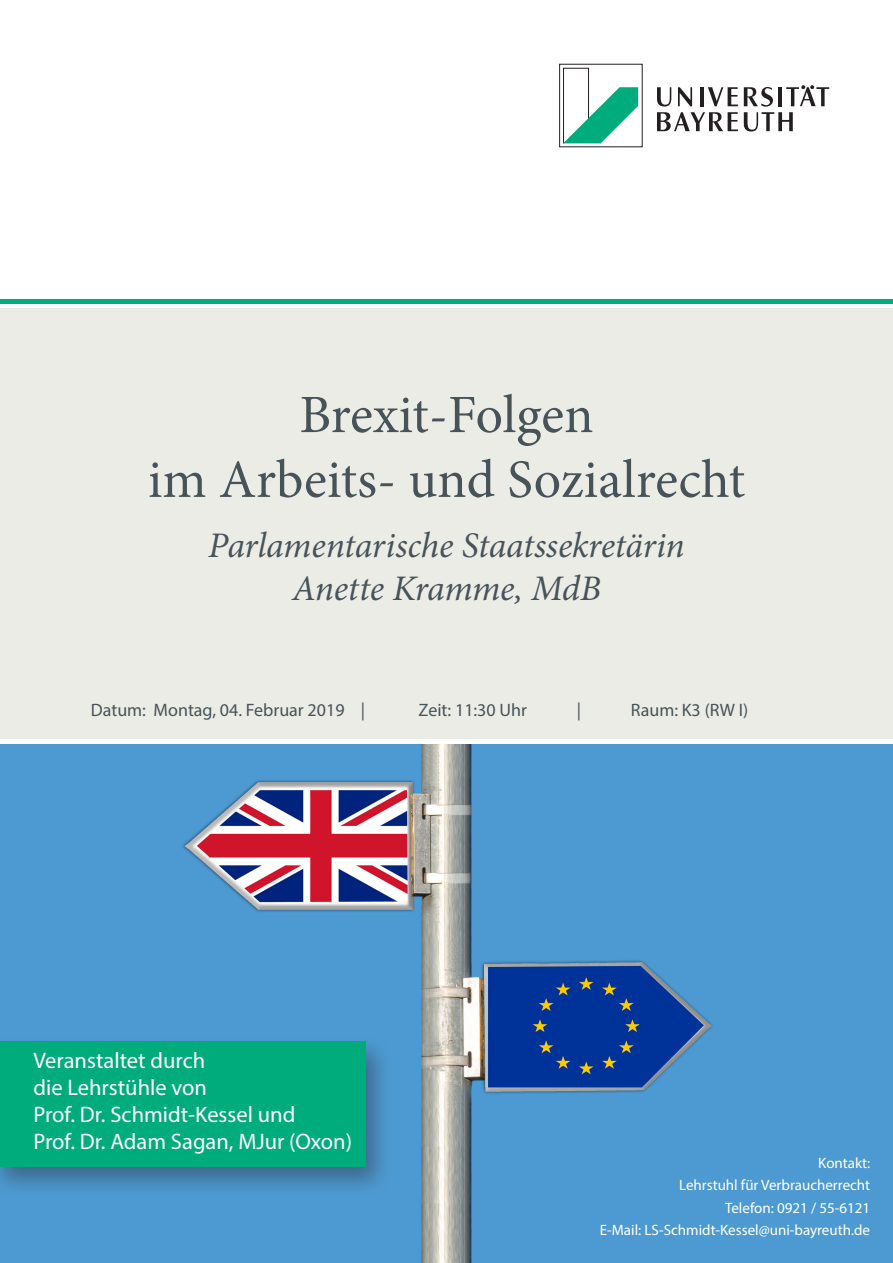
<style>
.page{position:relative;width:893px;height:1263px;background:#fff}
.page>*{position:absolute;margin:0;border:0;box-sizing:border-box;transform-origin:0 0}
.A2-Standard{font:54px "Minion Pro";color:#475359}
.A2-Standard-2{font:italic 36px "Minion Pro";letter-spacing:-.01em;color:#475359}
.t1{font:22.5px "Myriad Pro";color:#fff}
.A2-Standard-3{font:18px "Myriad Pro";color:#475359}
.t2{font:15px "Myriad Pro";color:#fff}
</style>
<div class="page">
<div style="left:0;top:308px;width:893px;height:523px;background:#ecece7"></div>
<svg style="left:563px;top:67px;width:75px;height:77px"></svg>
<svg style="left:657px;top:87px;width:81px;height:44px"></svg>
<svg style="left:744px;top:85px;width:85px;height:47px"></svg>
<hr style="left:0;top:300px;width:893px;height:4px;background:#00ac7c">
<img style="left:0;top:744px;width:893px;height:519px">
<div style="left:0;top:1034px;width:393px;height:164px;background:#231f20;opacity:.4"></div>
<div style="left:0;top:1041px;width:366px;height:125px;background:#00ac7c"></div>
<div style="left:0;top:739px;width:893px;height:5px;background:#fff"></div>
<p class="A2-Standard" style="left:299px;top:379px;width:296px">Brexit-Folgen</p>
<p class="A2-Standard" style="left:148px;top:443px;width:599px">im Arbeits- und Sozialrecht</p>
<p class="A2-Standard-2" style="left:208px;top:521px;width:478px">Parlamentarische Staatssekretärin</p>
<p class="A2-Standard-2" style="left:292px;top:564px;width:310px">Anette Kramme, MdB</p>
<p class="A2-Standard-3" style="left:91px;top:698px;width:276px">Datum: Montag, 04. Februar 2019 |</p>
<p class="A2-Standard-3" style="left:419px;top:698px;width:110px">Zeit: 11:30 Uhr</p>
<p class="A2-Standard-3" style="left:577px;top:698px;width:6px">|</p>
<p class="A2-Standard-3" style="left:631px;top:698px;width:119px">Raum: K3 (RW I)</p>
<p class="t1" style="left:33px;top:1047px;width:173px">Veranstaltet durch</p>
<p class="t1" style="left:33px;top:1074px;width:175px">die Lehrstühle von</p>
<p class="t1" style="left:33px;top:1101px;width:263px">Prof. Dr. Schmidt-Kessel und</p>
<p class="t1" style="left:33px;top:1128px;width:320px">Prof. Dr. Adam Sagan, MJur (Oxon)</p>
<p class="t2" style="left:818px;top:1154px;width:53px">Kontakt:</p>
<p class="t2" style="left:679px;top:1176px;width:192px">Lehrstuhl für Verbraucherrecht</p>
<p class="t2" style="left:725px;top:1199px;width:147px">Telefon: 0921 / 55-6121</p>
<p class="t2" style="left:600px;top:1221px;width:272px">E-Mail: LS-Schmidt-Kessel@uni-bayreuth.de</p>
</div>
